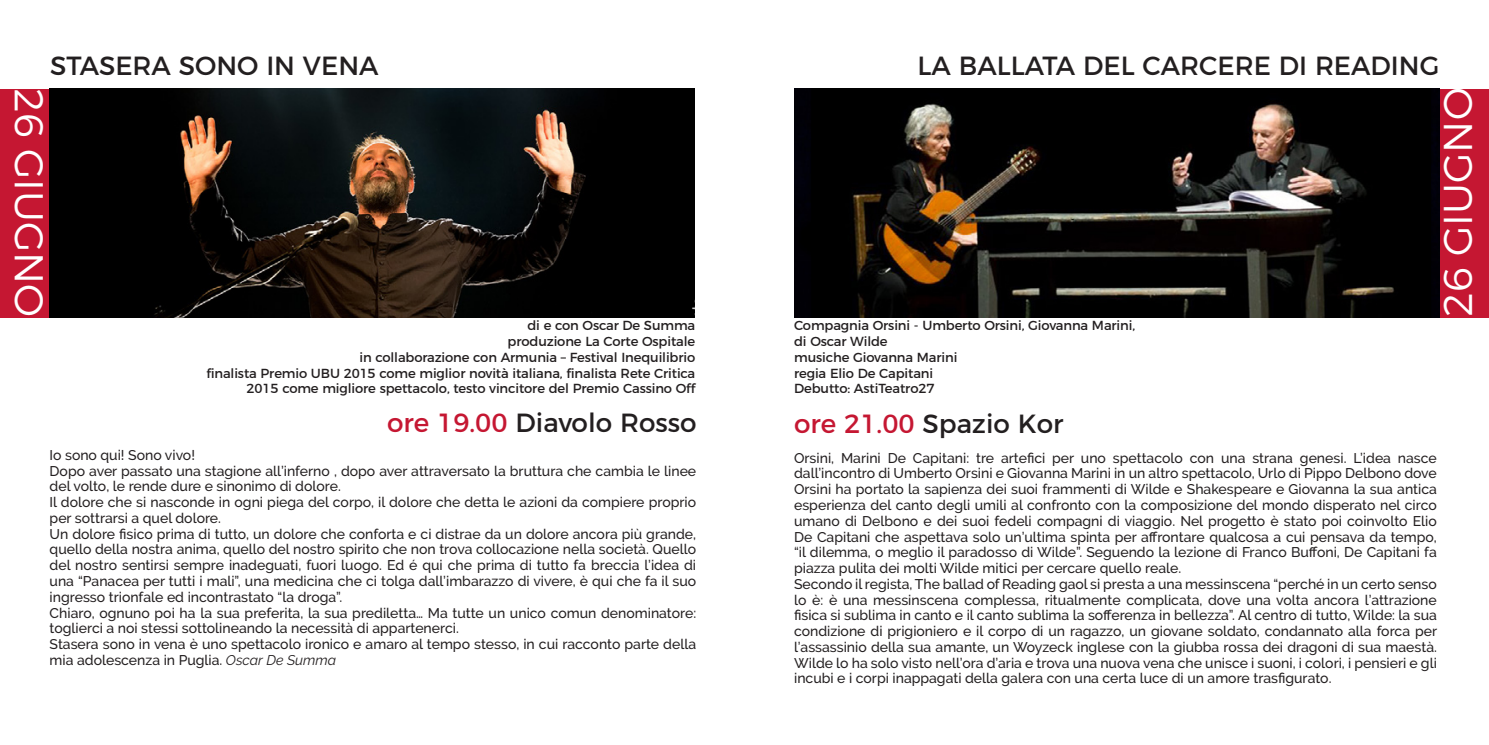
<style>
.page{position:relative;width:1489px;height:745px;background:#fff}
.page>*{position:absolute;margin:0;border:0;box-sizing:border-box;transform-origin:0 0}
.t1{font:300 40.25px "Montserrat";color:#fff}
.t2{font:26.25px "Montserrat";color:#231f20}
.t3{font:500 14px/15.8px "Raleway";color:#231f20}
.t4{font:13.12px/15.8px "Montserrat";letter-spacing:-.01em;color:#231f20;text-align:right}
.s1{color:#c51732}
.s2{font-weight:400;font-style:italic}
</style>
<div class="page">
<div style="left:0;top:89px;width:50px;height:228px;background:#c51732"></div>
<img style="left:49px;top:89px;width:645px;height:228px">
<div style="left:1439px;top:89px;width:49px;height:228px;background:#c51732"></div>
<img style="left:794px;top:89px;width:645px;height:228px">
<h2 class="t2" style="left:50px;top:45px;width:330px">STASERA SONO IN VENA</h2>
<h2 class="t2" style="left:917px;top:45px;width:523px">LA BALLATA DEL CARCERE DI READING</h2>
<h1 class="t1" style="left:61px;top:88px;width:230px;rotate:90deg">26 GIUGNO</h1>
<h1 class="t1" style="left:1426px;top:316px;width:230px;rotate:-90deg">26 GIUGNO</h1>
<p class="t4" style="left:206px;top:316px;width:490px">di e con Oscar De Summa<br>produzione La Corte Ospitale<br>in collaborazione con Armunia – Festival Inequilibrio<br>finalista Premio UBU 2015 come miglior novità italiana, finalista Rete Critica 2015 come migliore spettacolo, testo vincitore del Premio Cassino Off</p>
<h2 class="t2" style="left:387px;top:401px;width:311px"><span class="s1">ore 19.00</span> Diavolo Rosso</h2>
<p class="t4" style="left:794px;top:316px;width:342px;text-align:left">Compagnia Orsini - Umberto Orsini, Giovanna Marini, di Oscar Wilde<br>musiche Giovanna Marini<br>regia Elio De Capitani<br>Debutto: AstiTeatro27</p>
<h2 class="t2" style="left:794px;top:402px;width:271px"><span class="s1">ore 21.00</span> Spazio Kor</h2>
<p class="t3" style="left:50px;top:446px;width:648px">Io sono qui! Sono vivo!<br>Dopo aver passato una stagione all’inferno , dopo aver attraversato la bruttura che cambia le linee del volto, le rende dure e sinonimo di dolore.<br>Il dolore che si nasconde in ogni piega del corpo, il dolore che detta le azioni da compiere proprio per sottrarsi a quel dolore.<br>Un dolore fisico prima di tutto, un dolore che conforta e ci distrae da un dolore ancora più grande, quello della nostra anima, quello del nostro spirito che non trova collocazione nella società. Quello del nostro sentirsi sempre inadeguati, fuori luogo. Ed é qui che prima di tutto fa breccia l’idea di una “Panacea per tutti i mali”, una medicina che ci tolga dall’imbarazzo di vivere, è qui che fa il suo ingresso trionfale ed incontrastato “la droga”.<br>Chiaro, ognuno poi ha la sua preferita, la sua prediletta… Ma tutte un unico comun denominatore: toglierci a noi stessi sottolineando la necessità di appartenerci.<br>Stasera sono in vena è uno spettacolo ironico e amaro al tempo stesso, in cui racconto parte della mia adolescenza in Puglia. <span class="s2">Oscar De Summa</span></p>
<p class="t3" style="left:794px;top:449px;width:644px">Orsini, Marini De Capitani: tre artefici per uno spettacolo con una strana genesi. L’idea nasce dall’incontro di Umberto Orsini e Giovanna Marini in un altro spettacolo, Urlo di Pippo Delbono dove Orsini ha portato la sapienza dei suoi frammenti di Wilde e Shakespeare e Giovanna la sua antica esperienza del canto degli umili al confronto con la composizione del mondo disperato nel circo umano di Delbono e dei suoi fedeli compagni di viaggio. Nel progetto è stato poi coinvolto Elio De Capitani che aspettava solo un’ultima spinta per affrontare qualcosa a cui pensava da tempo, “il dilemma, o meglio il paradosso di Wilde”. Seguendo la lezione di Franco Buffoni, De Capitani fa piazza pulita dei molti Wilde mitici per cercare quello reale.<br>Secondo il regista, The ballad of Reading gaol si presta a una messinscena “perché in un certo senso lo è: è una messinscena complessa, ritualmente complicata, dove una volta ancora l’attrazione fisica si sublima in canto e il canto sublima la sofferenza in bellezza”. Al centro di tutto, Wilde: la sua condizione di prigioniero e il corpo di un ragazzo, un giovane soldato, condannato alla forca per l’assassinio della sua amante, un Woyzeck inglese con la giubba rossa dei dragoni di sua maestà.<br>Wilde lo ha solo visto nell’ora d’aria e trova una nuova vena che unisce i suoni, i colori, i pensieri e gli incubi e i corpi inappagati della galera con una certa luce di un amore trasfigurato.</p>
</div>
